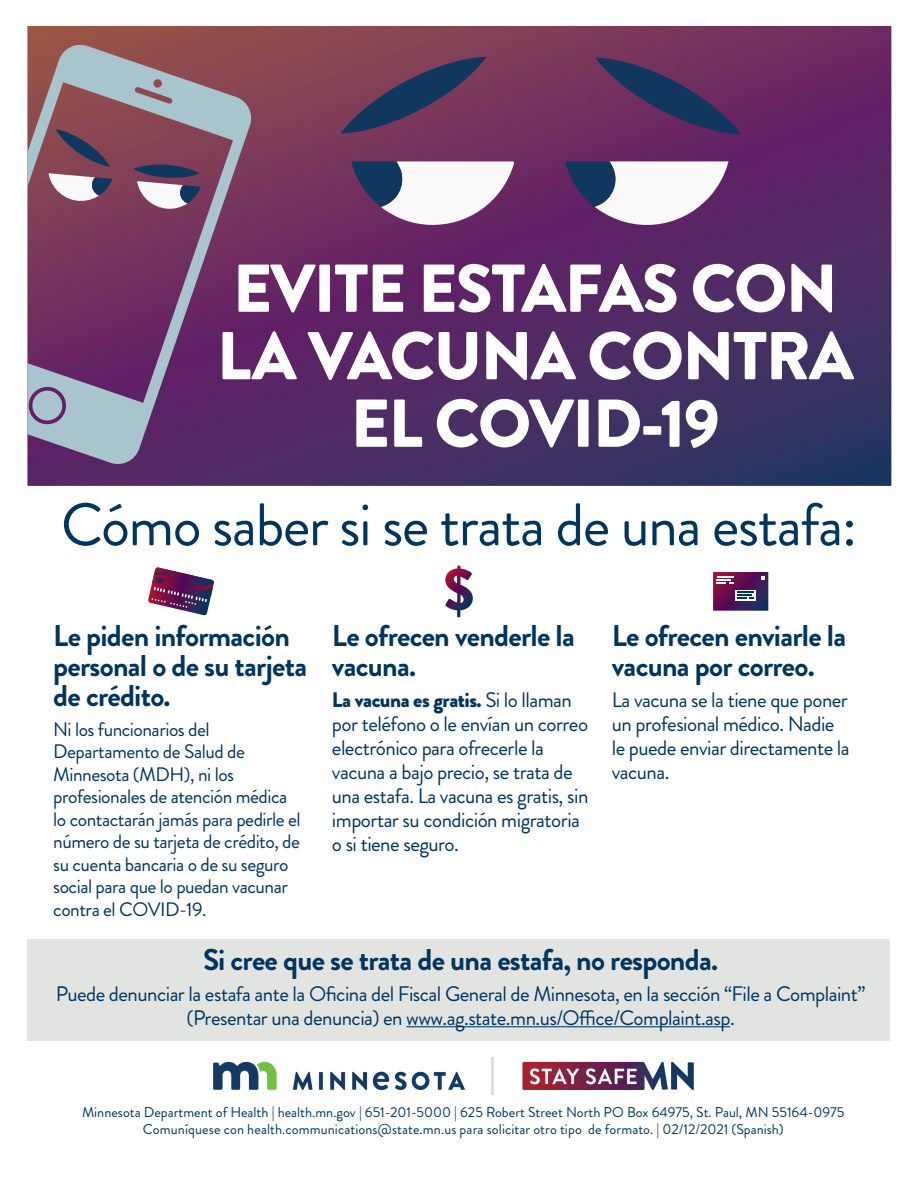
<style>
.page{position:relative;width:918px;height:1188px;background:#fff}
.page>*{position:absolute;margin:0;border:0;box-sizing:border-box;transform-origin:0 0}
.t1{font:900 67.5px/67.5px "Brandon Grotesque";letter-spacing:-.025em;color:#fff;text-align:center}
.t2{font:60px "Brandon Grotesque";letter-spacing:-.025em;color:#003560}
.t3{font:700 30px/30px "Brandon Grotesque";letter-spacing:-.025em;color:#003560}
.body{font:21px/24px "Brandon Grotesque";letter-spacing:-.025em;color:#003560}
.body-2{font:19.5px/22.5px "Brandon Grotesque";letter-spacing:-.025em;color:#003560}
.contact{font:14.25px "Brandon Grotesque";color:#003560}
.s1{font-weight:900}
</style>
<div class="page">
<svg style="left:27px;top:26px;width:864px;height:460px;background:#592d61"></svg>
<svg style="left:565px;top:161px;width:164px;height:73px"></svg>
<svg style="left:351px;top:161px;width:164px;height:65px"></svg>
<svg style="left:595px;top:58px;width:146px;height:76px;background:#4f2f5e"></svg>
<svg style="left:341px;top:57px;width:146px;height:77px;background:#5a3a59"></svg>
<svg style="left:27px;top:42px;width:227px;height:425px;background:#7f5576"></svg>
<div style="left:27px;top:940px;width:863px;height:101px;background:#e2e4e2"></div>
<img style="left:214px;top:1057px;width:480px;height:37px">
<svg style="left:148px;top:568px;width:66px;height:47px"></svg>
<svg style="left:445px;top:565px;width:28px;height:52px"></svg>
<svg style="left:713px;top:572px;width:55px;height:39px;background:#653367"></svg>
<hr style="left:406px;top:1026px;width:324px;height:1px;background:#003560">
<h1 class="t1" style="left:217px;top:256px;width:639px">EVITE ESTAFAS CON<br>LA VACUNA CONTRA<br>EL COVID-19</h1>
<h2 class="t2" style="left:61px;top:483px;width:798px">Cómo saber si se trata de una estafa:</h2>
<h3 class="t3" style="left:53px;top:621px;width:256px">Le piden información personal o de su tarjeta de crédito.</h3>
<p class="body-2" style="left:53px;top:718px;width:249px">Ni los funcionarios del<br>Departamento de Salud de<br>Minnesota (MDH), ni los profesionales de atención médica lo contactarán jamás para pedirle el número de su tarjeta de crédito, de su cuenta bancaria o de su seguro social para que lo puedan vacunar contra el COVID-19.</p>
<h3 class="t3" style="left:332px;top:621px;width:244px">Le ofrecen venderle la vacuna.</h3>
<p class="body" style="left:332px;top:688px;width:258px"><span class="s1">La vacuna es gratis.</span> Si lo llaman por teléfono o le envían un correo electrónico para ofrecerle la vacuna a bajo precio, se trata de una estafa. La vacuna es gratis, sin importar su condición migratoria o si tiene seguro.</p>
<h3 class="t3" style="left:612px;top:621px;width:236px">Le ofrecen enviarle la vacuna por correo.</h3>
<p class="body" style="left:612px;top:688px;width:239px">La vacuna se la tiene que poner un profesional médico. Nadie le puede enviar directamente la vacuna.</p>
<h3 class="t3" style="left:203px;top:945px;width:517px">Si cree que se trata de una estafa, no responda.</h3>
<p class="body" style="left:56px;top:982px;width:811px;text-align:center">Puede denunciar la estafa ante la Oficina del Fiscal General de Minnesota, en la sección “File a Complaint” (Presentar una denuncia) en www.ag.state.mn.us/Office/Complaint.asp.</p>
<p class="contact" style="left:82px;top:1102px;width:764px">Minnesota Department of Health | health.mn.gov | 651-201-5000 | 625 Robert Street North PO Box 64975, St. Paul, MN 55164-0975</p>
<p class="contact" style="left:143px;top:1119px;width:642px">Comuníquese con health.communications@state.mn.us para solicitar otro tipo de formato. | 02/12/2021 (Spanish)</p>
</div>
